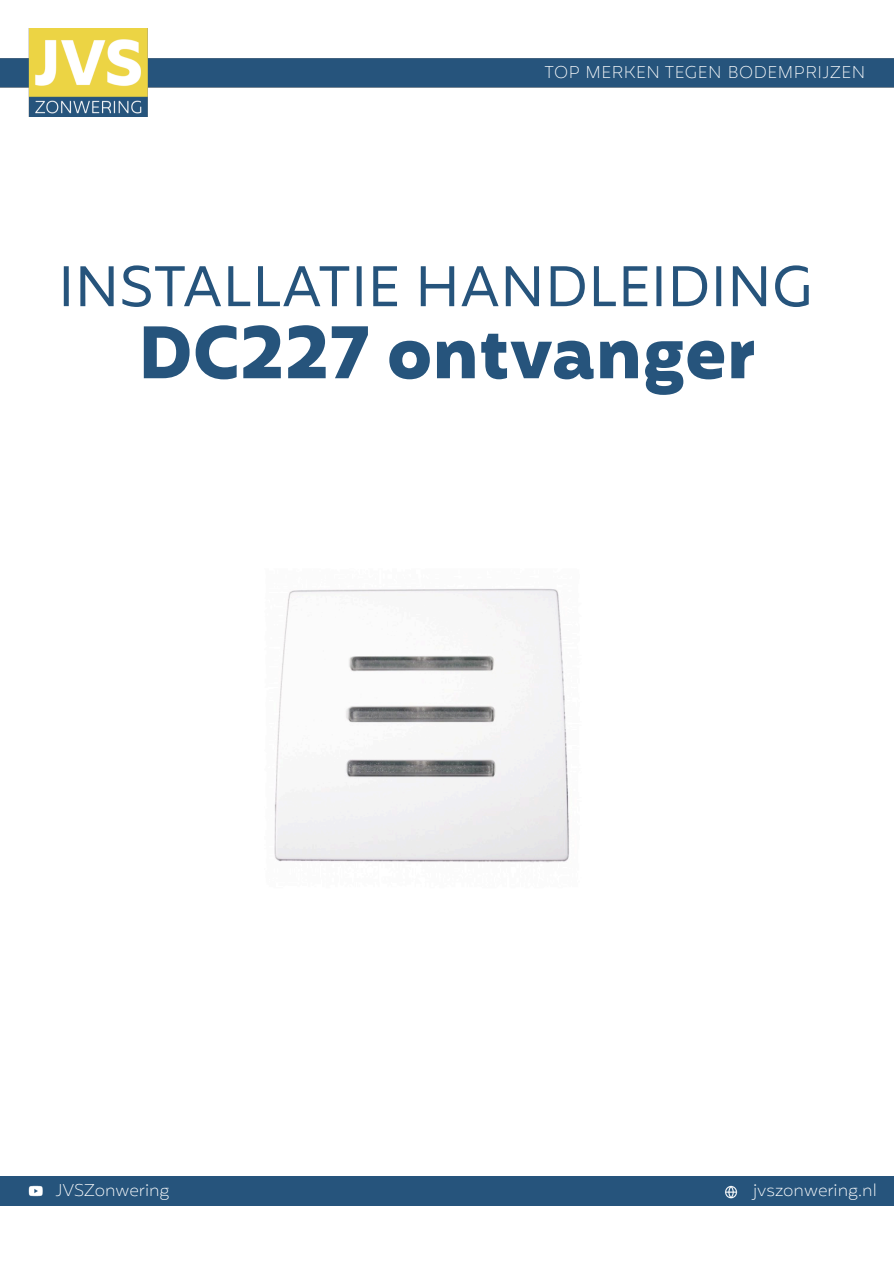
<style>
.page{position:relative;width:894px;height:1264px;background:#fff}
.page>*{position:absolute;margin:0;border:0;box-sizing:border-box;transform-origin:0 0}
.t1{font:700 72px "Mohr";color:#26547c}
.t2{font:55.5px "Mohr Alt";color:#26547c}
.t3{font:200 16.5px "Mohr";color:#fff}
.t4{font:200 16.5px "Mohr";letter-spacing:.035em;color:#fff}
</style>
<div class="page">
<div style="left:0;top:1176px;width:893px;height:28px;background:#26547c"></div>
<img style="left:0;top:29px;width:893px;height:87px">
<img style="left:274px;top:588px;width:295px;height:275px">
<p class="t4" style="left:544px;top:63px;width:322px">TOP MERKEN TEGEN BODEMPRIJZEN</p>
<h2 class="t2" style="left:58px;top:254px;width:755px">INSTALLATIE HANDLEIDING</h2>
<h1 class="t1" style="left:138px;top:311px;width:619px">DC227 ontvanger</h1>
<p class="t3" style="left:55px;top:1180px;width:116px">JVSZonwering</p>
<p class="t3" style="left:752px;top:1180px;width:125px">jvszonwering.nl</p>
</div>
